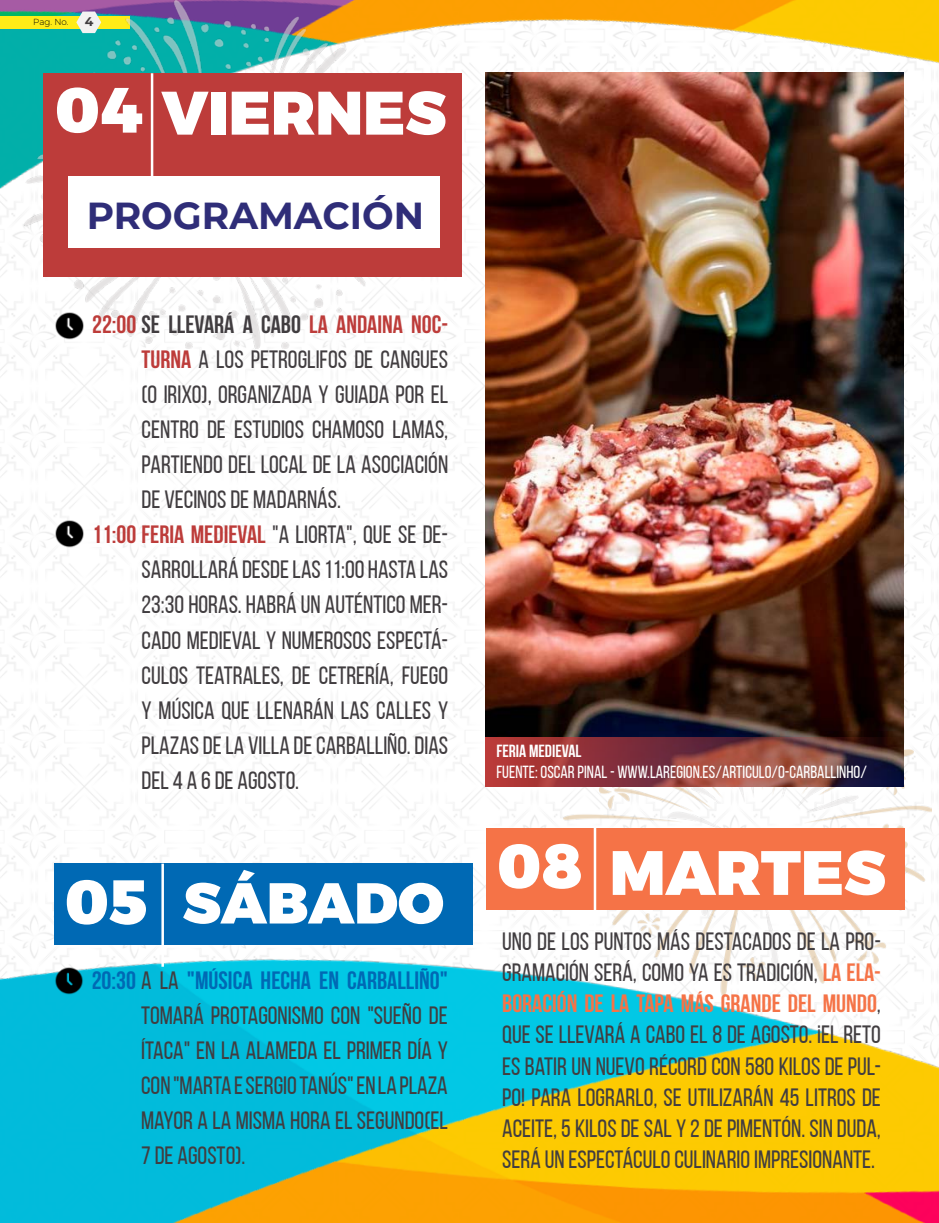
<style>
.page{position:relative;width:939px;height:1223px;background:#fff}
.page>*{position:absolute;margin:0;border:0;box-sizing:border-box;transform-origin:0 0}
.t1{font:900 62.5px "Montserrat";color:#fff}
.t2{font:900 61.25px "Montserrat";color:#fff}
.t3{font:900 57.5px "Montserrat";color:#fff}
.t4{font:700 37.5px "Montserrat";color:#2f2d78}
.t5{font:25px/31.2px "Bebas Neue";color:#413d40;text-align:justify}
.t6{font:700 25px "Bebas Neue";color:#bd3c3a}
.t7{font:17.5px "Bebas Neue";color:#fff}
.t8{font:700 17.5px "Bebas Neue";color:#fff}
.t9{font:700 12.5px "Montserrat";color:#413d40}
.t10{font:300 8.75px "Montserrat";color:#000}
.s1{font-size:63.75px}
.s2{color:#413d40}
.s3{font-weight:700;color:#bd3c3a}
.s4{font-weight:400;color:#413d40}
.s5{font-size:62.5px}
.s6{font-weight:700;color:#0069b4}
.s7{font-weight:700;color:#f57347}
</style>
<div class="page">
<img style="left:0;top:221px;width:938px;height:490px">
<img style="left:0;top:0;width:939px;height:221px">
<div style="left:0;top:16px;width:130px;height:12px;background:#ffec18"></div>
<img style="left:0;top:711px;width:939px;height:511px">
<img style="left:25px;top:0;width:361px;height:348px">
<img style="left:563px;top:667px;width:369px;height:328px">
<img style="left:486px;top:72px;width:418px;height:665px">
<div style="left:43px;top:73px;width:419px;height:204px;background:#bd3c3a"></div>
<hr style="left:151px;top:73px;width:2px;height:103px;background:#fff">
<div style="left:69px;top:176px;width:371px;height:72px;background:#fff"></div>
<div style="left:54px;top:863px;width:418px;height:82px;background:#0069b4"></div>
<hr style="left:161px;top:863px;width:3px;height:103px;background:#fff">
<img style="left:54px;top:310px;width:31px;height:30px">
<img style="left:54px;top:518px;width:31px;height:30px">
<svg style="left:485px;top:737px;width:419px;height:50px"></svg>
<img style="left:53px;top:965px;width:32px;height:30px">
<div style="left:486px;top:827px;width:418px;height:82px;background:#f57347"></div>
<hr style="left:594px;top:827px;width:2px;height:103px;background:#fff">
<p class="t10" style="left:33px;top:16px;width:37px">Pag. No.</p>
<p class="t9" style="left:85px;top:12px;width:10px">4</p>
<h2 class="t2" style="left:55px;top:75px;width:393px"><span class="s1">04</span> VIERNES</h2>
<h3 class="t4" style="left:87px;top:189px;width:339px">PROGRAMACIÓN</h3>
<p class="t6" style="left:92px;top:311px;width:358px">22:00 <span class="s2">SE LLEVARÁ A CABO</span> LA ANDAINA NOC-</p>
<p class="t5" style="left:142px;top:344px;width:308px"><span class="s3">TURNA</span> A LOS PETROGLIFOS DE CANGUES</p>
<p class="t5" style="left:142px;top:379px;width:308px">(O IRIXO), ORGANIZADA Y GUIADA POR EL</p>
<p class="t5" style="left:142px;top:414px;width:308px">CENTRO DE ESTUDIOS CHAMOSO LAMAS,</p>
<p class="t5" style="left:142px;top:449px;width:308px">PARTIENDO DEL LOCAL DE LA ASOCIACIÓN</p>
<p class="t5" style="left:142px;top:484px;width:201px">DE VECINOS DE MADARNÁS.</p>
<p class="t6" style="left:92px;top:521px;width:358px">11:00 FERIA MEDIEVAL <span class="s4">"A LIORTA", QUE SE DE-</span></p>
<p class="t5" style="left:142px;top:554px;width:308px">SARROLLARÁ DESDE LAS 11:00 HASTA LAS</p>
<p class="t5" style="left:142px;top:589px;width:308px">23:30 HORAS. HABRÁ UN AUTÉNTICO MER-</p>
<p class="t5" style="left:142px;top:624px;width:308px">CADO MEDIEVAL Y NUMEROSOS ESPECTÁ-</p>
<p class="t5" style="left:142px;top:659px;width:308px">CULOS TEATRALES, DE CETRERÍA, FUEGO</p>
<p class="t5" style="left:142px;top:694px;width:308px">Y MÚSICA QUE LLENARÁN LAS CALLES Y</p>
<p class="t5" style="left:142px;top:729px;width:308px">PLAZAS DE LA VILLA DE CARBALLIÑO. DIAS</p>
<p class="t5" style="left:142px;top:764px;width:159px">DEL 4 A 6 DE AGOSTO.</p>
<h3 class="t3" style="left:65px;top:867px;width:381px"><span class="s5">05</span> SÁBADO</h3>
<p class="t5" style="left:141px;top:962px;width:308px;line-height:35px;text-indent:-49px"><span class="s6">20:30</span> A LA <span class="s6">"MÚSICA HECHA EN CARBALLIÑO" </span>TOMARÁ PROTAGONISMO CON "SUEÑO DE ÍTACA" EN LA ALAMEDA EL PRIMER DÍA Y CON "MARTA E SERGIO TANÚS" EN LA PLAZA MAYOR A LA MISMA HORA EL SEGUNDO(EL 7 DE AGOSTO).</p>
<p class="t8" style="left:496px;top:741px;width:87px">FERIA MEDIEVAL</p>
<p class="t7" style="left:496px;top:762px;width:372px">FUENTE: OSCAR PINAL - WWW.LAREGION.ES/ARTICULO/O-CARBALLINHO/</p>
<h1 class="t1" style="left:497px;top:833px;width:390px">08 MARTES</h1>
<p class="t5" style="left:502px;top:925px;width:380px">UNO DE LOS PUNTOS MÁS DESTACADOS DE LA PRO-GRAMACIÓN SERÁ, COMO YA ES TRADICIÓN, <span class="s7">LA ELA-BORACIÓN DE LA TAPA MÁS GRANDE DEL MUNDO</span>, QUE SE LLEVARÁ A CABO EL 8 DE AGOSTO. ¡EL RETO ES BATIR UN NUEVO RÉCORD CON 580 KILOS DE PUL-PO! PARA LOGRARLO, SE UTILIZARÁN 45 LITROS DE ACEITE, 5 KILOS DE SAL Y 2 DE PIMENTÓN. SIN DUDA, SERÁ UN ESPECTÁCULO CULINARIO IMPRESIONANTE.</p>
</div>
